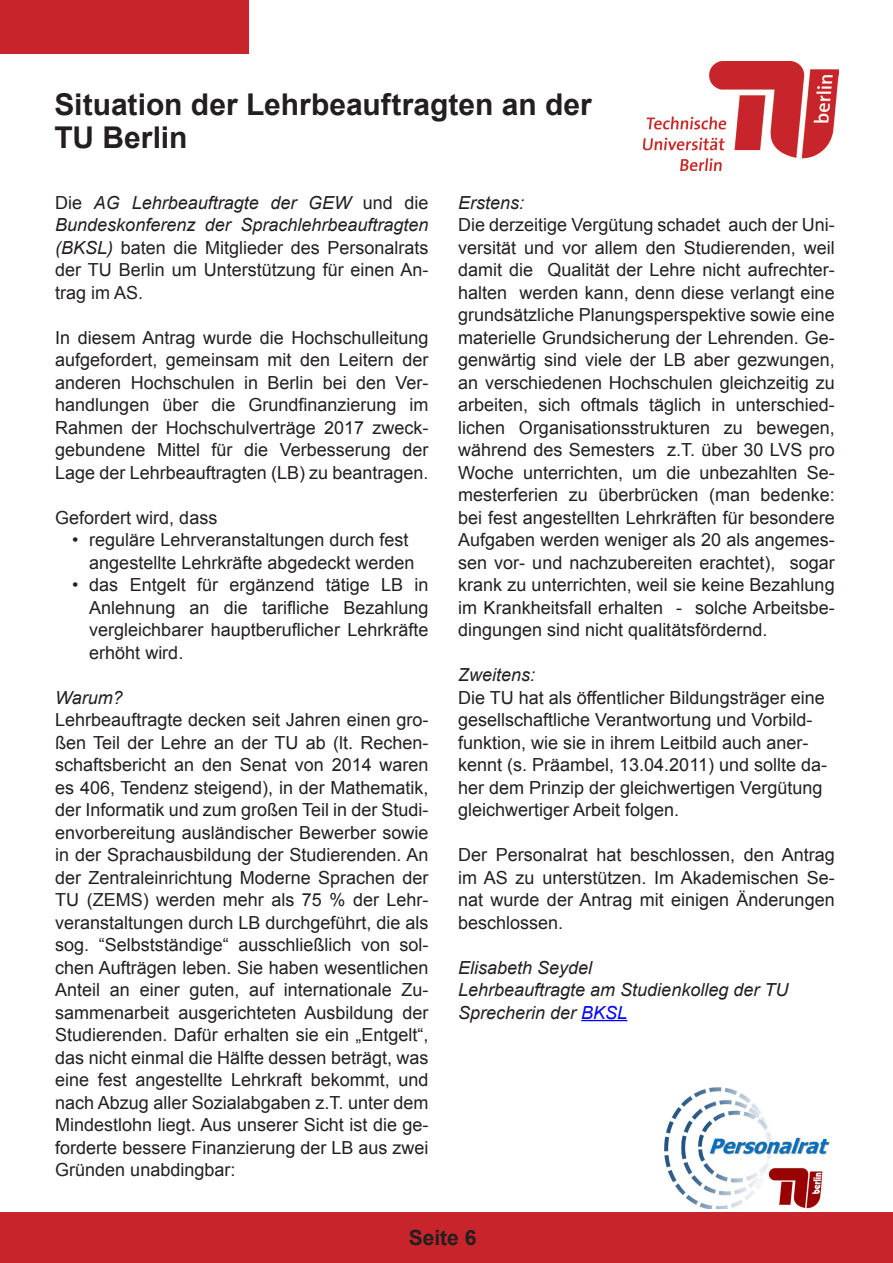
<style>
.page{position:relative;width:893px;height:1263px;background:#fff}
.page>*{position:absolute;margin:0;border:0;box-sizing:border-box;transform-origin:0 0}
.große_Überschrift{font:700 30px/33px "Arial";color:#231f20}
.t1{font:700 21px "Arial";color:#231f20}
.Mengentextabsatz{font:18px/22.5px "Arial";color:#231f20;text-align:justify}
.Mengentextabsatz-2{font:italic 18px/22.5px "Arial";color:#231f20}
.s1{font-style:italic}
.s2{color:#00f}
</style>
<div class="page">
<div style="left:0;top:1212px;width:893px;height:51px;background:#c8242b"></div>
<img style="left:643px;top:61px;width:196px;height:109px">
<div style="left:0;top:0;width:249px;height:53px;background:#c8242b"></div>
<img style="left:665px;top:1087px;width:165px;height:122px">
<hr style="left:581px;top:1020px;width:46px;height:1px;background:#00f">
<p class="große_Überschrift" style="left:54px;top:89px;width:539px">Situation der Lehrbeauftragten an der<br>TU Berlin</p>
<p class="Mengentextabsatz" style="left:55px;top:191px;width:375px">Die <span class="s1">AG Lehrbeauftragte der GEW</span> und die <span class="s1">Bundeskonferenz der Sprachlehrbeauftragten (BKSL)</span> baten die Mitglieder des Personalrats der TU Berlin um Unterstützung für einen An&shy;trag im AS.</p>
<p class="Mengentextabsatz" style="left:55px;top:326px;width:375px">In diesem Antrag wurde die Hochschulleitung aufgefordert, gemeinsam mit den Leitern der anderen Hochschulen in Berlin bei den Ver&shy;handlungen über die Grundfinanzierung im Rahmen der Hochschulverträge 2017 zweck&shy;gebundene Mittel für die Verbesserung der Lage der Lehrbeauftragten (LB) zu beantragen.</p>
<p class="Mengentextabsatz" style="left:55px;top:506px;width:164px">Gefordert wird, dass</p>
<p class="Mengentextabsatz" style="left:89px;top:529px;width:327px;text-indent:-17px">• reguläre Lehrveranstaltungen durch fest angestellte Lehrkräfte abgedeckt werden</p>
<p class="Mengentextabsatz" style="left:89px;top:574px;width:341px;text-indent:-17px">• das Entgelt für ergänzend tätige LB in Anlehnung an die tarifliche Bezahlung vergleichbarer hauptberuflicher Lehrkräfte erhöht wird.</p>
<p class="Mengentextabsatz-2" style="left:55px;top:686px;width:69px">Warum?</p>
<p class="Mengentextabsatz" style="left:55px;top:709px;width:375px">Lehrbeauftragte decken seit Jahren einen gro&shy;ßen Teil der Lehre an der TU ab (lt. Rechen&shy;schaftsbericht an den Senat von 2014 waren es 406, Tendenz steigend), in der Mathematik, der Informatik und zum großen Teil in der Studi&shy;envorbereitung ausländischer Bewerber sowie in der Sprachausbildung der Studierenden. An der Zentraleinrichtung Moderne Sprachen der TU (ZEMS) werden mehr als 75 % der Lehr&shy;veranstaltungen durch LB durchgeführt, die als sog. “Selbstständige“ ausschließlich von sol&shy;chen Aufträgen leben. Sie haben wesentlichen Anteil an einer guten, auf internationale Zu&shy;sammenarbeit ausgerichteten Ausbildung der Studierenden. Dafür erhalten sie ein „Entgelt“, das nicht einmal die Hälfte dessen beträgt, was eine fest angestellte Lehrkraft bekommt, und nach Abzug aller Sozialabgaben z.T. unter dem Mindestlohn liegt. Aus unserer Sicht ist die ge&shy;forderte bessere Finanzierung der LB aus zwei Gründen unabdingbar:</p>
<p class="Mengentextabsatz" style="left:458px;top:191px;width:378px;text-align:left"><span class="s1">Erstens:<br></span>Die derzeitige Vergütung schadet auch der Uni&shy;versität und vor allem den Studierenden, weil damit die Qualität der Lehre nicht aufrechter&shy;halten werden kann, denn diese verlangt eine grundsätzliche Planungsperspektive sowie eine materielle Grundsicherung der Lehrenden. Ge&shy;genwärtig sind viele der LB aber gezwungen, an verschiedenen Hochschulen gleichzeitig zu arbeiten, sich oftmals täglich in unterschied&shy;lichen Organisationsstrukturen zu bewegen, während des Semesters z.T. über 30 LVS pro Woche unterrichten, um die unbezahlten Se&shy;mesterferien zu überbrücken (man bedenke: bei fest angestellten Lehrkräften für besondere Aufgaben werden weniger als 20 als angemes&shy;sen vor- und nachzubereiten erachtet), sogar krank zu unterrichten, weil sie keine Bezahlung im Krankheitsfall erhalten - solche Arbeitsbe&shy;dingungen sind nicht qualitätsfördernd.</p>
<p class="Mengentextabsatz" style="left:458px;top:664px;width:370px;text-align:left"><span class="s1">Zweitens:<br></span>Die TU hat als öffentlicher Bildungsträger eine gesellschaftliche Verantwortung und Vorbild&shy;funktion, wie sie in ihrem Leitbild auch aner&shy;kennt (s. Präambel, 13.04.2011) und sollte da&shy;her dem Prinzip der gleichwertigen Vergütung gleichwertiger Arbeit folgen.</p>
<p class="Mengentextabsatz" style="left:458px;top:844px;width:378px">Der Personalrat hat beschlossen, den Antrag im AS zu unterstützen. Im Akademischen Se&shy;nat wurde der Antrag mit einigen Änderungen beschlossen.</p>
<p class="Mengentextabsatz-2" style="left:458px;top:956px;width:332px">Elisabeth Seydel<br>Lehrbeauftragte am Studienkolleg der TU<br>Sprecherin der <span class="s2">BKSL</span></p>
<p class="t1" style="left:409px;top:1224px;width:69px">Seite 6</p>
</div>
